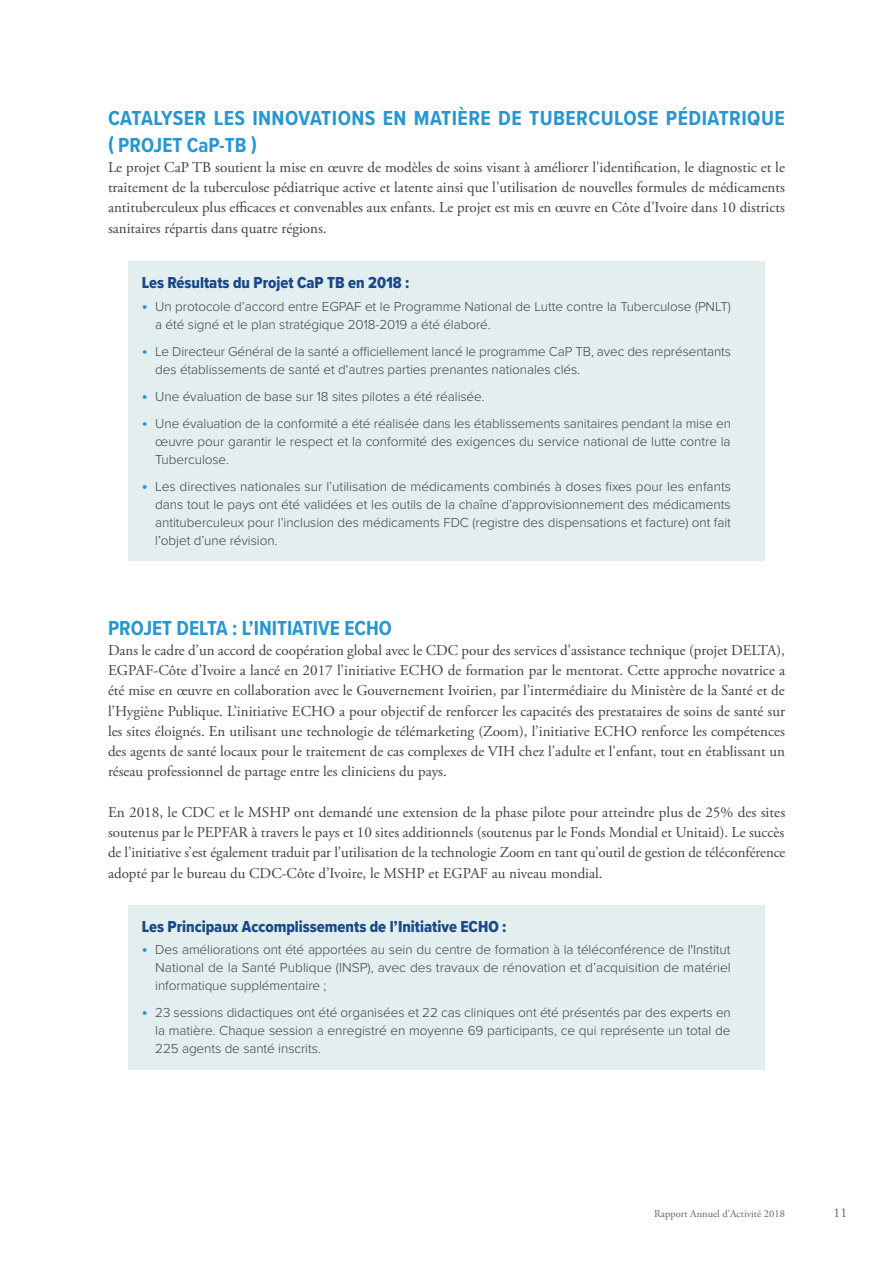
<style>
.page{position:relative;width:893px;height:1263px;background:#fff}
.page>*{position:absolute;margin:0;border:0;box-sizing:border-box;transform-origin:0 0}
.t1{font:700 21px/27px "Proxima Nova Cond";letter-spacing:.005em;color:#2896d0}
.t2{font:16.5px "Proxima Nova Cond Extrabld";color:#194788}
.t3{font:15px/20.2px "Adobe Garamond Pro";color:#414042;text-align:justify}
.t4{font:300 13.5px/18px "Proxima Nova";letter-spacing:-.005em;color:#414042;text-align:justify}
.t5{font:13.5px "Adobe Garamond Pro";color:#636466}
.t6{font:10.5px "Adobe Garamond Pro";color:#636466}
.s1{font-family:"Proxima Nova Cond";font-weight:700;font-size:16.5px;color:#2896d0}
</style>
<div class="page">
<div style="left:128px;top:261px;width:637px;height:44px;background:#e3eeee"></div>
<div style="left:128px;top:286px;width:637px;height:59px;background:#e3eeee"></div>
<div style="left:128px;top:331px;width:637px;height:59px;background:#e3eeee"></div>
<div style="left:128px;top:376px;width:637px;height:41px;background:#e3eeee"></div>
<div style="left:128px;top:403px;width:637px;height:77px;background:#e3eeee"></div>
<div style="left:128px;top:466px;width:637px;height:95px;background:#e3eeee"></div>
<div style="left:128px;top:905px;width:637px;height:43px;background:#e3eeee"></div>
<div style="left:128px;top:930px;width:637px;height:76px;background:#e3eeee"></div>
<div style="left:128px;top:993px;width:637px;height:76px;background:#e3eeee"></div>
<h1 class="t1" style="left:108px;top:104px;width:678px">CATALYSER LES INNOVATIONS EN MATIÈRE DE TUBERCULOSE PÉDIATRIQUE ( PROJET CaP-TB )</h1>
<p class="t3" style="left:108px;top:157px;width:678px">Le projet CaP TB soutient la mise en œuvre de modèles de soins visant à améliorer l'identification, le diagnostic et le traitement de la tuberculose pédiatrique active et latente ainsi que l'utilisation de nouvelles formules de médicaments antituberculeux plus efficaces et convenables aux enfants. Le projet est mis en œuvre en Côte d’Ivoire dans 10 districts sanitaires répartis dans quatre régions.</p>
<p class="t2" style="left:142px;top:270px;width:269px">Les Résultats du Projet CaP TB en 2018 :</p>
<p class="t4" style="left:155px;top:296px;width:577px;text-indent:-14px"><span class="s1">•</span> Un protocole d’accord entre EGPAF et le Programme National de Lutte contre la Tuberculose (PNLT) a été signé et le plan stratégique 2018-2019 a été élaboré.</p>
<p class="t4" style="left:155px;top:341px;width:577px;text-indent:-14px"><span class="s1">•</span> Le Directeur Général de la santé a officiellement lancé le programme CaP TB, avec des représentants des établissements de santé et d'autres parties prenantes nationales clés.</p>
<p class="t4" style="left:142px;top:386px;width:344px"><span class="s1">•</span> Une évaluation de base sur 18 sites pilotes a été réalisée.</p>
<p class="t4" style="left:155px;top:413px;width:577px;text-indent:-14px"><span class="s1">•</span> Une évaluation de la conformité a été réalisée dans les établissements sanitaires pendant la mise en œuvre pour garantir le respect et la conformité des exigences du service national de lutte contre la Tuberculose.</p>
<p class="t4" style="left:155px;top:476px;width:577px;text-indent:-14px"><span class="s1">•</span> Les directives nationales sur l’utilisation de médicaments combinés à doses fixes pour les enfants dans tout le pays ont été validées et les outils de la chaîne d’approvisionnement des médicaments antituberculeux pour l’inclusion des médicaments FDC (registre des dispensations et facture) ont fait l’objet d’une révision.</p>
<h1 class="t1" style="left:108px;top:614px;width:285px">PROJET DELTA : L’INITIATIVE ECHO</h1>
<p class="t3" style="left:108px;top:640px;width:679px">Dans le cadre d’un accord de coopération global avec le CDC pour des services d’assistance technique (projet DELTA), EGPAF-Côte d’Ivoire a lancé en 2017 l’initiative ECHO de formation par le mentorat. Cette approche novatrice a été mise en œuvre en collaboration avec le Gouvernement Ivoirien, par l’intermédiaire du Ministère de la Santé et de l’Hygiène Publique. L’initiative ECHO a pour objectif de renforcer les capacités des prestataires de soins de santé sur les sites éloignés. En utilisant une technologie de télémarketing (Zoom), l’initiative ECHO renforce les compétences des agents de santé locaux pour le traitement de cas complexes de VIH chez l'adulte et l'enfant, tout en établissant un réseau professionnel de partage entre les cliniciens du pays.</p>
<p class="t3" style="left:108px;top:802px;width:679px">En 2018, le CDC et le MSHP ont demandé une extension de la phase pilote pour atteindre plus de 25% des sites soutenus par le PEPFAR à travers le pays et 10 sites additionnels (soutenus par le Fonds Mondial et Unitaid). Le succès de l’initiative s’est également traduit par l’utilisation de la technologie Zoom en tant qu’outil de gestion de téléconférence adopté par le bureau du CDC-Côte d’Ivoire, le MSHP et EGPAF au niveau mondial.</p>
<p class="t2" style="left:142px;top:914px;width:366px">Les Principaux Accomplissements de l’Initiative ECHO :</p>
<p class="t4" style="left:155px;top:940px;width:577px;text-indent:-14px"><span class="s1">•</span> Des améliorations ont été apportées au sein du centre de formation à la téléconférence de l'Institut National de la Santé Publique (INSP), avec des travaux de rénovation et d’acquisition de matériel informatique supplémentaire ;</p>
<p class="t4" style="left:155px;top:1003px;width:577px;text-indent:-14px"><span class="s1">•</span> 23 sessions didactiques ont été organisées et 22 cas cliniques ont été présentés par des experts en la matière. Chaque session a enregistré en moyenne 69 participants, ce qui représente un total de 225 agents de santé inscrits.</p>
<p class="t6" style="left:654px;top:1207px;width:132px">Rapport Annuel d’Activité 2018</p>
<p class="t5" style="left:834px;top:1205px;width:15px">11</p>
</div>
